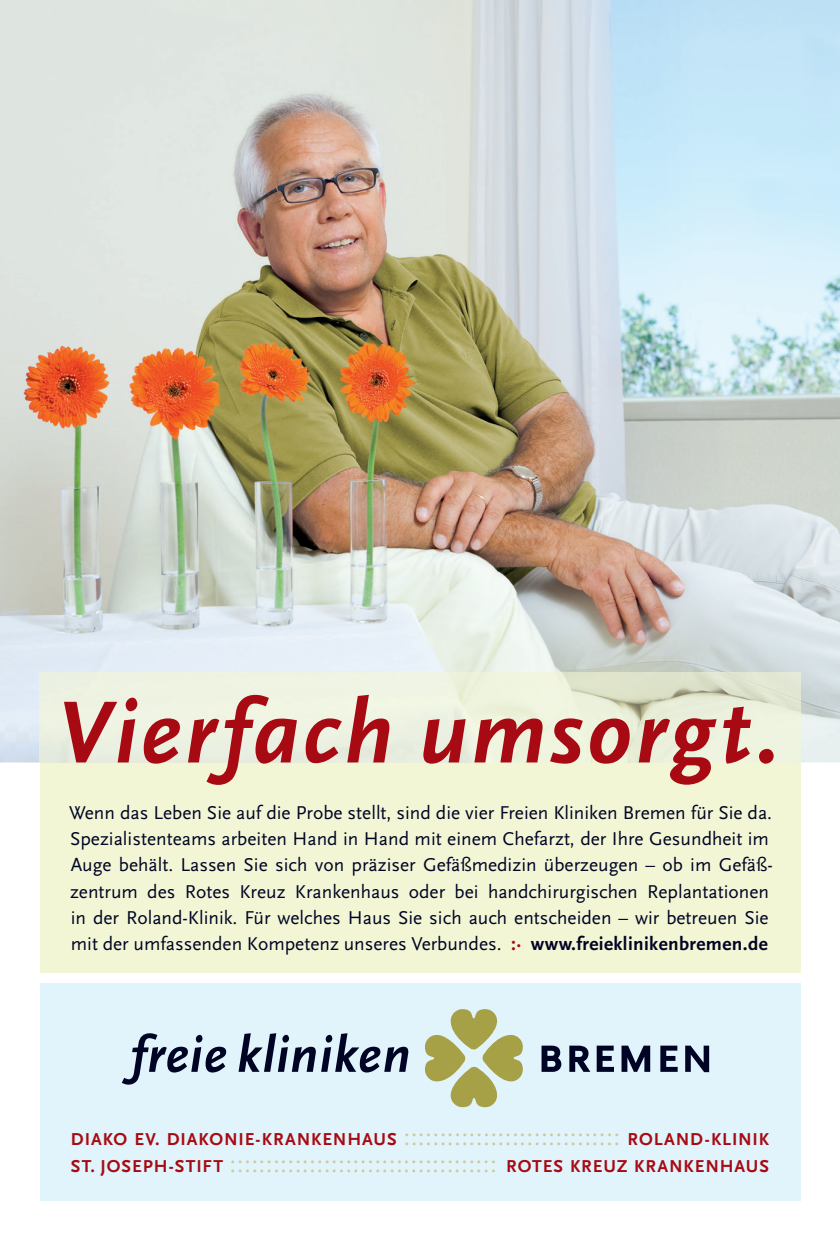
<style>
.page{position:relative;width:840px;height:1241px;background:#fff}
.page>*{position:absolute;margin:0;border:0;box-sizing:border-box;transform-origin:0 0}
.t1{font:italic 700 91.88px "Scala Sans";letter-spacing:.035em;color:#a70a12}
.t2{font:24.75px "Scala Sans";color:#cec899}
.t3{font:19.38px/26.2px "Scala Sans";color:#000424}
.t4{font:700 18px "Scala Sans Caps";letter-spacing:.05em;color:#a70a12}
.s1{font-weight:700;color:#a70a12}
.s2{font-weight:700}
.s3{font-family:"Scala Sans";font-weight:400;font-size:24.75px;color:#cec899}
.s4{font-family:"Scala Sans Caps";font-weight:700;font-size:18px;color:#a70a12}
</style>
<div class="page">
<div style="left:40px;top:762px;width:760px;height:210px;background:#f2f6d5"></div>
<div style="left:40px;top:983px;width:760px;height:217px;background:#e1f4fc"></div>
<img style="left:0;top:0;width:840px;height:762px">
<img style="left:40px;top:672px;width:760px;height:90px">
<svg style="left:425px;top:1009px;width:98px;height:97px"></svg>
<svg style="left:122px;top:1033px;width:104px;height:51px"></svg>
<svg style="left:238px;top:1033px;width:170px;height:39px"></svg>
<svg style="left:541px;top:1045px;width:20px;height:26px"></svg>
<svg style="left:569px;top:1045px;width:21px;height:26px"></svg>
<svg style="left:597px;top:1045px;width:17px;height:26px"></svg>
<svg style="left:660px;top:1045px;width:17px;height:26px"></svg>
<svg style="left:621px;top:1045px;width:29px;height:26px"></svg>
<svg style="left:685px;top:1045px;width:24px;height:26px"></svg>
<h1 class="t1" style="left:57px;top:682px;width:724px">Vierfach umsorgt.</h1>
<p class="t3" style="left:69px;top:799px;width:705px">Wenn das Leben Sie auf die Probe stellt, sind die vier Freien Kliniken Bremen für Sie da.<br>Spezialistenteams arbeiten Hand in Hand mit einem Chefarzt, der Ihre Gesundheit im Auge behält. Lassen Sie sich von präziser Gefäßmedizin überzeugen – ob im Gefäß&shy;zentrum des Rotes Kreuz Krankenhaus oder bei handchirurgischen Replantationen in der Roland-Klinik. Für welches Haus Sie sich auch entscheiden – wir betreuen Sie mit der umfassenden Kompetenz unseres Verbundes. <span class="s1">:</span><sup>.</sup> <span class="s2">www.freieklinikenbremen.de</span></p>
<p class="t4" style="left:71px;top:1129px;width:700px">DIAKO EV. DIAKONIE-KRANKENHAUS <span class="s3">::::::::::::::::::::::::::::::</span> ROLAND-KLINIK</p>
<p class="t2" style="left:71px;top:1149px;width:700px"><span class="s4">ST. JOSEPH-STIFT</span> ::::::::::::::::::::::::::::::::::::: <span class="s4">ROTES KREUZ KRANKENHAUS</span></p>
</div>
